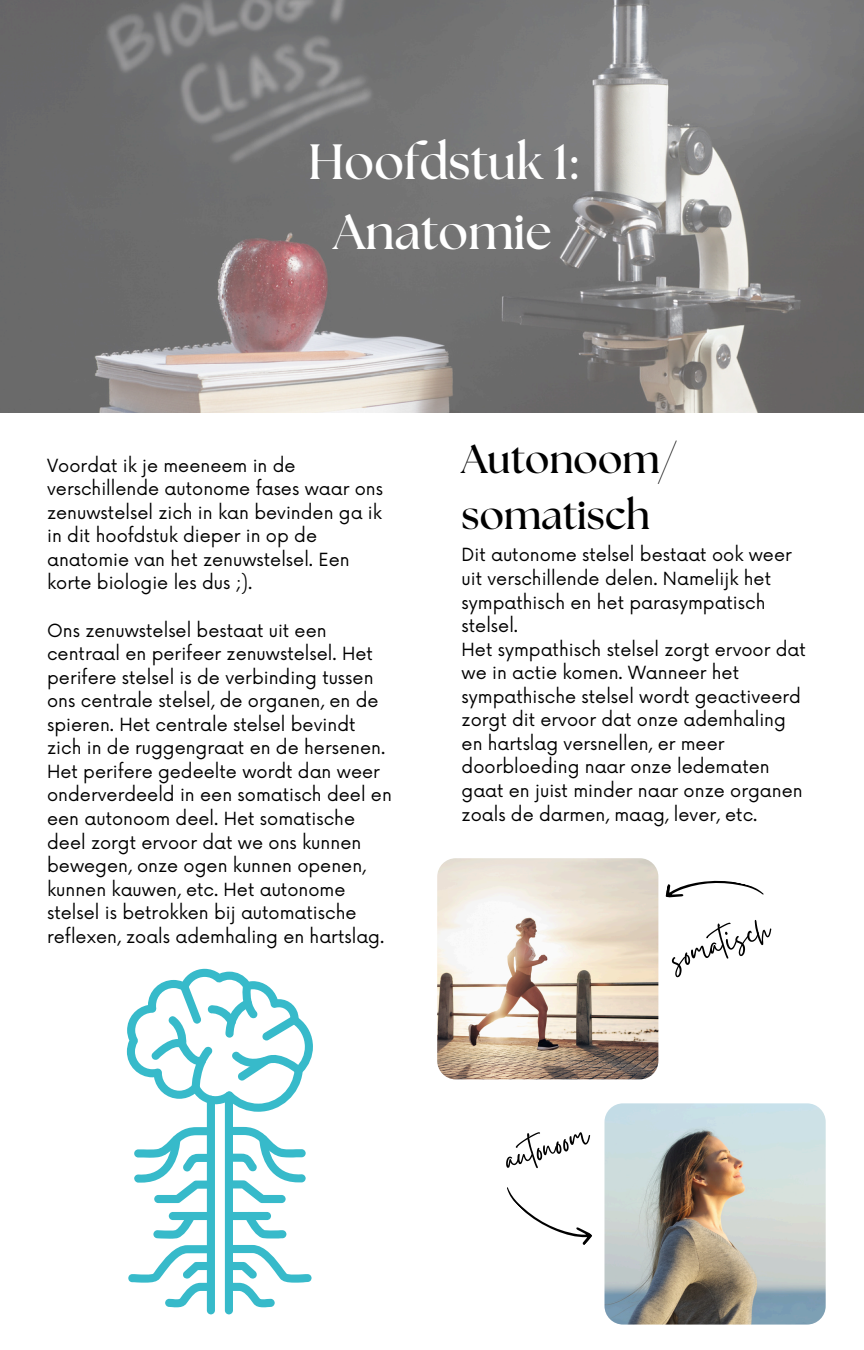
<style>
.page{position:relative;width:864px;height:1350px;background:#fff}
.page>*{position:absolute;margin:0;border:0;box-sizing:border-box;transform-origin:0 0}
.t1{font:700 49.5px/70.9px "The Seasons";color:#fff;text-align:center}
.t2{font:42.75px "Gistesy";color:#000}
.t3{font:700 40.5px/55.8px "The Seasons";color:#000}
.t4{font:17.78px/23.6px "Now";color:#000}
</style>
<div class="page">
<img style="left:0;top:0;width:864px;height:413px">
<svg style="left:127px;top:969px;width:186px;height:345px"></svg>
<img style="left:437px;top:858px;width:221px;height:221px;border-radius:19px">
<img style="left:604px;top:1103px;width:222px;height:222px;border-radius:19px">
<svg style="left:507px;top:1187px;width:85px;height:58px"></svg>
<svg style="left:665px;top:880px;width:99px;height:18px"></svg>
<p class="t1" style="left:308px;top:128px;width:271px">Hoofdstuk 1:<br>Anatomie</p>
<p class="t4" style="left:47px;top:454px;width:337px">Voordat ik je meeneem in de verschillende autonome fases waar ons zenuwstelsel zich in kan bevinden ga ik in dit hoofdstuk dieper in op de anatomie van het zenuwstelsel. Een korte biologie les dus ;).</p>
<p class="t4" style="left:47px;top:619px;width:346px">Ons zenuwstelsel bestaat uit een centraal en perifeer zenuwstelsel. Het perifere stelsel is de verbinding tussen ons centrale stelsel, de organen, en de spieren. Het centrale stelsel bevindt zich in de ruggengraat en de hersenen.<br>Het perifere gedeelte wordt dan weer onderverdeeld in een somatisch deel en een autonoom deel. Het somatische deel zorgt ervoor dat we ons kunnen bewegen, onze ogen kunnen openen, kunnen kauwen, etc. Het autonome stelsel is betrokken bij automatische reflexen, zoals ademhaling en hartslag.</p>
<p class="t3" style="left:462px;top:433px;width:215px">Autonoom/ somatisch</p>
<h2 class="t4" style="left:462px;top:544px;width:332px">Dit autonome stelsel bestaat ook weer uit verschillende delen. Namelijk het sympathisch en het parasympatisch stelsel.</h2>
<p class="t4" style="left:462px;top:638px;width:346px">Het sympathisch stelsel zorgt ervoor dat we in actie komen. Wanneer het sympathische stelsel wordt geactiveerd zorgt dit ervoor dat onze ademhaling en hartslag versnellen, er meer doorbloeding naar onze ledematen gaat en juist minder naar onze organen zoals de darmen, maag, lever, etc.</p>
<p class="t2" style="left:495px;top:1132px;width:89px;rotate:-18deg">autonoom</p>
<p class="t2" style="left:662px;top:930px;width:104px;rotate:-18deg">somatisch</p>
</div>
